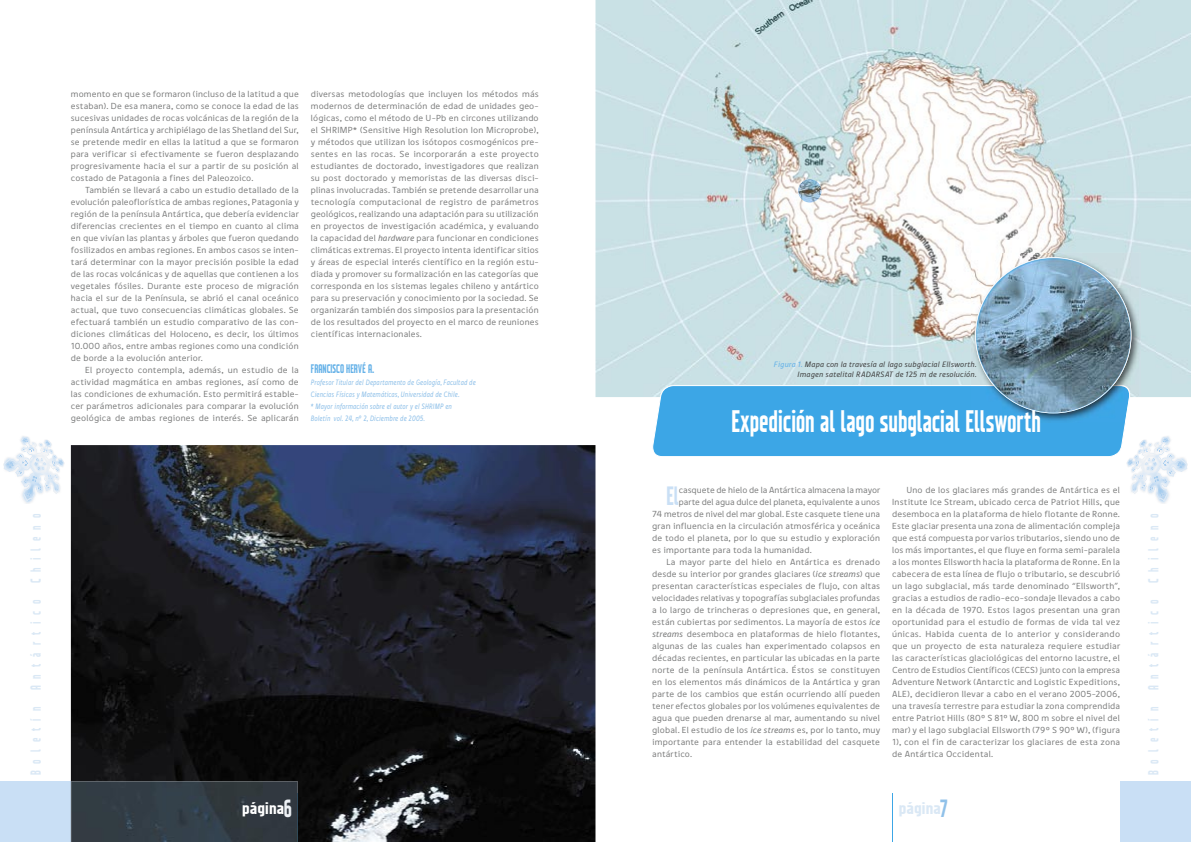
<style>
.page{position:relative;width:1191px;height:842px;background:#fff}
.page>*{position:absolute;margin:0;border:0;box-sizing:border-box;transform-origin:0 0}
.t1{font:30px "TCL355";letter-spacing:-.005em;color:#fff}
.t2{font:25.5px "TCL355";color:#c9dff5}
.t3{font:16px "TCL355";letter-spacing:-.005em;color:#dae8f5;scale:1.5 1}
.t4{font:16px "TCL355";letter-spacing:-.005em;color:#fff;scale:1.5 1}
.t5{font:14px "TCL355";letter-spacing:.505em;color:#dae8f5}
.t6{font:12px "TCL355";letter-spacing:.005em;color:#66b2e8}
.t7{font:9px/12px "Digna";letter-spacing:.01em;color:#7b7c7c;text-align:justify}
.t8{font:italic 8px/12px "Digna";color:#90c1e9;scale:.8 1}
.t9{font:italic 8px/9.6px "Digna";color:#474848;text-align:right}
.s1{font-style:italic}
.s2{font-size:24px;color:#edf1f5}
.s3{color:#66b2e8}
.s4{font-size:24px;color:#90c1e9}
</style>
<div class="page">
<img style="left:3px;top:436px;width:68px;height:68px">
<div style="left:0;top:781px;width:71px;height:61px;background:#c9dff5"></div>
<img style="left:1126px;top:436px;width:62px;height:68px">
<div style="left:1120px;top:781px;width:71px;height:61px;background:#c9dff5"></div>
<hr style="left:892px;top:793px;width:1px;height:49px;background:#3ca6e6">
<img style="left:71px;top:445px;width:524px;height:397px">
<img style="left:71px;top:781px;width:227px;height:61px">
<img style="left:595px;top:0;width:596px;height:397px">
<img style="left:971px;top:253px;width:170px;height:36px">
<img style="left:1131px;top:289px;width:10px;height:108px">
<svg style="left:651px;top:257px;width:480px;height:200px;background:#8fbed7"></svg>
<img style="left:798px;top:179px;width:23px;height:24px;border-radius:50%">
<p class="t7" style="left:71px;top:88px;width:229px">momento en que se formaron (incluso de la latitud a que estaban). De esa manera, como se conoce la edad de las sucesivas unidades de rocas volcánicas de la región de la península Antártica y archipiélago de las Shetland del Sur, se pretende medir en ellas la latitud a que se formaron para verificar si efectivamente se fueron desplazando progresivamente hacia el sur a partir de su posición al costado de Patagonia a fines del Paleozoico.</p>
<p class="t7" style="left:71px;top:184px;width:229px;text-indent:14px">También se llevará a cabo un estudio detallado de la evolución paleoflorística de ambas regiones, Patagonia y región de la península Antártica, que debería evidenciar diferencias crecientes en el tiempo en cuanto al clima en que vivían las plantas y árboles que fueron quedando fosilizados en ambas regiones. En ambos casos se inten&shy;tará determinar con la mayor precisión posible la edad de las rocas volcánicas y de aquellas que contienen a los vegetales fósiles. Durante este proceso de migración hacia el sur de la Península, se abrió el canal oceánico actual, que tuvo consecuencias climáticas globales. Se efectuará también un estudio comparativo de las con&shy;diciones climáticas del Holoceno, es decir, los últimos 10.000 años, entre ambas regiones como una condición de borde a la evolución anterior.</p>
<p class="t7" style="left:71px;top:364px;width:229px;text-indent:14px">El proyecto contempla, además, un estudio de la actividad magmática en ambas regiones, así como de las condiciones de exhumación. Esto permitirá estable&shy;cer parámetros adicionales para comparar la evolución geológica de ambas regiones de interés. Se aplicarán</p>
<p class="t7" style="left:311px;top:88px;width:229px">diversas metodologías que incluyen los métodos más modernos de determinación de edad de unidades geo&shy;lógicas, como el método de U-Pb en circones utilizando el SHRIMP* (Sensitive High Resolution Ion Microprobe), y métodos que utilizan los isótopos cosmogénicos pre&shy;sentes en las rocas. Se incorporarán a este proyecto estudiantes de doctorado, investigadores que realizan su post doctorado y memoristas de las diversas disci&shy;plinas involucradas. También se pretende desarrollar una tecnología computacional de registro de parámetros geológicos, realizando una adaptación para su utilización en proyectos de investigación académica, y evaluando la capacidad del <span class="s1">hardware</span> para funcionar en condiciones climáticas extremas. El proyecto intenta identificar sitios y áreas de especial interés científico en la región estu&shy;diada y promover su formalización en las categorías que corresponda en los sistemas legales chileno y antártico para su preservación y conocimiento por la sociedad. Se organizarán también dos simposios para la presentación de los resultados del proyecto en el marco de reuniones científicas internacionales.</p>
<h3 class="t6" style="left:311px;top:362px;width:65px">FRANCISCO HERVÉ A.</h3>
<p class="t8" style="left:311px;top:376px;width:208px">Profesor Titular del Departamento de Geología, Facultad de Ciencias Físicas y Matemáticas, Universidad de Chile.<br>* Mayor información sobre el autor y el SHRIMP en<br>Boletín vol. 24, nº 2, Diciembre de 2005.</p>
<h3 class="t5" style="left:28px;top:775px;width:263px;rotate:-90deg">Boletín Antártico Chileno</h3>
<h3 class="t4" style="left:242px;top:799px;width:34px">página<span class="s2">6</span></h3>
<p class="t9" style="left:774px;top:359px;width:204px"><span class="s3">Figura 1.</span> Mapa con la travesía al lago subglacial Ellsworth.<br>Imagen satelital RADARSAT de 125 m de resolución.</p>
<h1 class="t1" style="left:731px;top:404px;width:311px">Expedición al lago subglacial Ellsworth</h1>
<h2 class="t2" style="left:666px;top:481px;width:14px">El</h2>
<p class="t7" style="left:678px;top:484px;width:203px">casquete de hielo de la Antártica almacena la mayor</p>
<p class="t7" style="left:678px;top:496px;width:203px">parte del agua dulce del planeta, equivalente a unos</p>
<p class="t7" style="left:652px;top:508px;width:229px">74 metros de nivel del mar global. Este casquete tiene una</p>
<p class="t7" style="left:652px;top:520px;width:229px">gran influencia en la circulación atmosférica y oceánica</p>
<p class="t7" style="left:652px;top:532px;width:229px">de todo el planeta, por lo que su estudio y exploración</p>
<p class="t7" style="left:652px;top:544px;width:161px">es importante para toda la humanidad.</p>
<p class="t7" style="left:666px;top:556px;width:215px">La mayor parte del hielo en Antártica es drenado</p>
<p class="t7" style="left:652px;top:568px;width:229px">desde su interior por grandes glaciares (<span class="s1">ice streams</span>) que</p>
<p class="t7" style="left:652px;top:580px;width:229px">presentan características especiales de flujo, con altas</p>
<p class="t7" style="left:652px;top:592px;width:229px">velocidades relativas y topografías subglaciales profundas</p>
<p class="t7" style="left:652px;top:604px;width:229px">a lo largo de trincheras o depresiones que, en general,</p>
<p class="t7" style="left:652px;top:616px;width:229px">están cubiertas por sedimentos. La mayoría de estos <span class="s1">ice</span></p>
<p class="t7" style="left:652px;top:628px;width:229px"><span class="s1">streams</span> desemboca en plataformas de hielo flotantes,</p>
<p class="t7" style="left:652px;top:640px;width:229px">algunas de las cuales han experimentado colapsos en</p>
<p class="t7" style="left:652px;top:652px;width:229px">décadas recientes, en particular las ubicadas en la parte</p>
<p class="t7" style="left:652px;top:664px;width:229px">norte de la península Antártica. Éstos se constituyen</p>
<p class="t7" style="left:652px;top:676px;width:229px">en los elementos más dinámicos de la Antártica y gran</p>
<p class="t7" style="left:652px;top:688px;width:229px">parte de los cambios que están ocurriendo allí pueden</p>
<p class="t7" style="left:652px;top:700px;width:229px">tener efectos globales por los volúmenes equivalentes de</p>
<p class="t7" style="left:652px;top:712px;width:229px">agua que pueden drenarse al mar, aumentando su nivel</p>
<p class="t7" style="left:652px;top:724px;width:229px">global. El estudio de los <span class="s1">ice streams</span> es, por lo tanto, muy</p>
<p class="t7" style="left:652px;top:736px;width:229px">importante para entender la estabilidad del casquete</p>
<p class="t7" style="left:652px;top:748px;width:41px">antártico.</p>
<p class="t7" style="left:892px;top:484px;width:229px;text-indent:14px">Uno de los glaciares más grandes de Antártica es el Institute Ice Stream, ubicado cerca de Patriot Hills, que desemboca en la plataforma de hielo flotante de Ronne.<br>Este glaciar presenta una zona de alimentación compleja que está compuesta por varios tributarios, siendo uno de los más importantes, el que fluye en forma semi-paralela a los montes Ellsworth hacia la plataforma de Ronne. En la cabecera de esta línea de flujo o tributario, se descubrió un lago subglacial, más tarde denominado “Ellsworth”, gracias a estudios de radio-eco-sondaje llevados a cabo en la década de 1970. Estos lagos presentan una gran oportunidad para el estudio de formas de vida tal vez únicas. Habida cuenta de lo anterior y considerando que un proyecto de esta naturaleza requiere estudiar las características glaciológicas del entorno lacustre, el Centro de Estudios Científicos (CECS) junto con la empresa Adventure Network (Antarctic and Logistic Expeditions, ALE), decidieron llevar a cabo en el verano 2005-2006, una travesía terrestre para estudiar la zona comprendida entre Patriot Hills (80° S 81° W, 800 m sobre el nivel del mar) y el lago subglacial Ellsworth (79º S 90º W), (figura 1), con el fin de caracterizar los glaciares de esta zona de Antártica Occidental.</p>
<h3 class="t3" style="left:899px;top:799px;width:34px">página<span class="s4">7</span></h3>
<h3 class="t5" style="left:1145px;top:775px;width:263px;rotate:-90deg">Boletín Antártico Chileno</h3>
</div>
